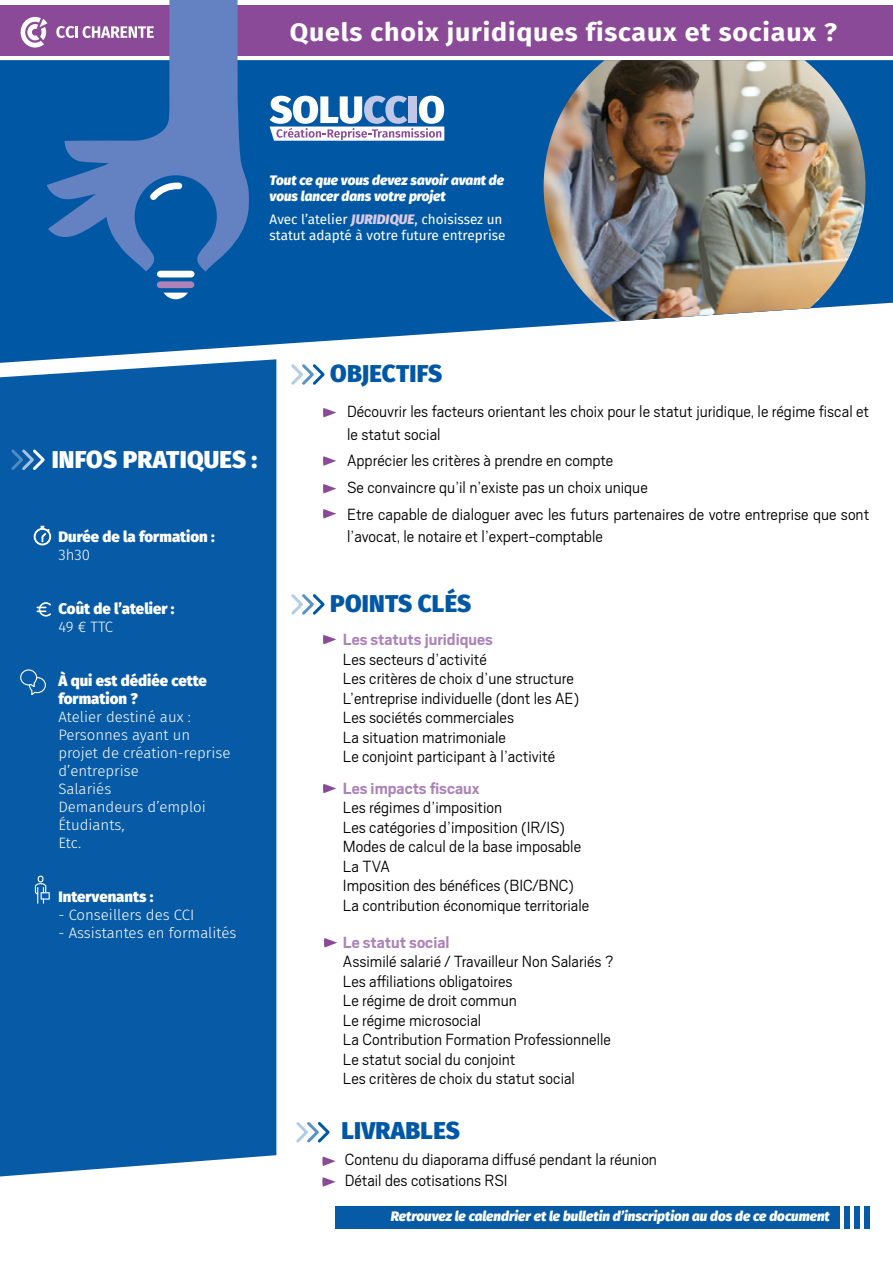
<style>
.page{position:relative;width:893px;height:1263px;background:#fff}
.page>*{position:absolute;margin:0;border:0;box-sizing:border-box;transform-origin:0 0}
.t1{font:700 25.5px "Fira Sans";letter-spacing:.03em;color:#fff;scale:1.05 1}
.t2{font:900 24px "Fira Sans";letter-spacing:.01em;color:#0058a5}
.t3{font:900 24px "Fira Sans";letter-spacing:.01em;color:#fff}
.t4{font:300 18px/19.5px "Scout";color:#000}
.t5{font:700 18px "Scout";color:#ac82b9}
.t6{font:300 15px/18px "Fira Sans";color:#fff}
.t7{font:900 15px/18px "Fira Sans";color:#fff}
.t8{font:italic 900 13.5px/16.2px "Fira Sans";color:#fff}
.t9{font:13.5px/16.2px "Fira Sans";color:#fff}
.s1{font-weight:900;font-style:italic;color:#d9c9e4}
</style>
<div class="page">
<svg style="left:0;top:60px;width:893px;height:303px;fill:#0058a5"></svg>
<svg style="left:544px;top:321px;width:321px;height:26px"></svg>
<img style="left:544px;top:60px;width:321px;height:261px">
<div style="left:0;top:6px;width:893px;height:50px;background:#8b4a97"></div>
<svg style="left:270px;top:96px;width:174px;height:45px"></svg>
<svg style="left:47px;top:0;width:204px;height:271px"></svg>
<div style="left:157px;top:271px;width:38px;height:6px;background:#fff;border-radius:4px"></div>
<div style="left:157px;top:281px;width:37px;height:7px;background:#ac82b9;border-radius:4px"></div>
<svg style="left:164px;top:293px;width:24px;height:6px"></svg>
<svg style="left:150px;top:182px;width:32px;height:18px"></svg>
<svg style="left:21px;top:17px;width:26px;height:31px"></svg>
<svg style="left:56px;top:26px;width:98px;height:12px"></svg>
<svg style="left:323px;top:408px;width:13px;height:9px"></svg>
<svg style="left:323px;top:456px;width:13px;height:10px"></svg>
<svg style="left:323px;top:635px;width:13px;height:9px"></svg>
<svg style="left:289px;top:361px;width:38px;height:24px"></svg>
<div style="left:0;top:359px;width:276px;height:817px;background:#075aa5"></div>
<svg style="left:291px;top:594px;width:34px;height:21px"></svg>
<svg style="left:34px;top:526px;width:17px;height:19px"></svg>
<svg style="left:37px;top:602px;width:14px;height:15px"></svg>
<svg style="left:35px;top:875px;width:15px;height:29px"></svg>
<svg style="left:20px;top:669px;width:26px;height:27px"></svg>
<svg style="left:9px;top:447px;width:38px;height:26px"></svg>
<div style="left:336px;top:1206px;width:504px;height:23px;background:#075aa5"></div>
<div style="left:845px;top:1206px;width:5px;height:23px;background:#075aa5"></div>
<div style="left:854px;top:1206px;width:6px;height:23px;background:#075aa5"></div>
<div style="left:864px;top:1206px;width:5px;height:23px;background:#075aa5"></div>
<svg style="left:323px;top:784px;width:13px;height:9px"></svg>
<svg style="left:323px;top:484px;width:13px;height:9px"></svg>
<svg style="left:323px;top:509px;width:13px;height:9px"></svg>
<svg style="left:324px;top:938px;width:13px;height:9px"></svg>
<svg style="left:296px;top:1122px;width:34px;height:21px"></svg>
<svg style="left:322px;top:1156px;width:14px;height:10px"></svg>
<svg style="left:322px;top:1177px;width:14px;height:10px"></svg>
<h1 class="t1" style="left:290px;top:10px;width:523px">Quels choix juridiques fiscaux et sociaux ?</h1>
<p class="t8" style="left:270px;top:170px;width:236px">Tout ce que vous devez savoir avant de vous lancer dans votre projet</p>
<p class="t9" style="left:270px;top:210px;width:237px">Avec l’atelier <span class="s1">JURIDIQUE</span>, choisissez un statut adapté à votre future entreprise</p>
<h2 class="t3" style="left:52px;top:438px;width:207px">INFOS PRATIQUES :</h2>
<p class="t7" style="left:58px;top:526px;width:158px">Durée de la formation :</p>
<p class="t6" style="left:58px;top:545px;width:33px">3h30</p>
<p class="t7" style="left:58px;top:598px;width:117px">Coût de l’atelier :</p>
<p class="t6" style="left:58px;top:617px;width:56px">49 € TTC</p>
<p class="t7" style="left:58px;top:670px;width:150px">À qui est dédiée cette formation ?</p>
<p class="t6" style="left:58px;top:707px;width:173px">Atelier destiné aux :<br>Personnes ayant un projet de création-reprise d’entreprise<br>Salariés<br>Demandeurs d’emploi<br>Étudiants,<br>Etc.</p>
<p class="t7" style="left:58px;top:886px;width:97px">Intervenants :</p>
<p class="t6" style="left:58px;top:905px;width:137px">- Conseillers des CCI</p>
<p class="t6" style="left:58px;top:923px;width:180px">- Assistantes en formalités</p>
<h2 class="t2" style="left:330px;top:352px;width:114px">OBJECTIFS</h2>
<p class="t4" style="left:347px;top:399px;width:524px;line-height:22.5px">Découvrir les facteurs orientant les choix pour le statut juridique, le régime fiscal et le statut social</p>
<p class="t4" style="left:347px;top:446px;width:524px;line-height:26.7px">Apprécier les critères à prendre en compte<br>Se convaincre qu’il n’existe pas un choix unique<br>Etre capable de dialoguer avec les futurs partenaires de votre entreprise que sont</p>
<p class="t4" style="left:347px;top:526px;width:257px">l’avocat, le notaire et l’expert-comptable</p>
<h2 class="t2" style="left:330px;top:582px;width:143px">POINTS CLÉS</h2>
<p class="t5" style="left:343px;top:628px;width:151px">Les statuts juridiques</p>
<p class="t4" style="left:343px;top:648px;width:238px">Les secteurs d’activité<br>Les critères de choix d’une structure<br>L’entreprise individuelle (dont les AE)<br>Les sociétés commerciales<br>La situation matrimoniale<br>Le conjoint participant à l’activité</p>
<p class="t5" style="left:343px;top:776px;width:138px">Les impacts fiscaux</p>
<p class="t4" style="left:343px;top:797px;width:248px">Les régimes d’imposition<br>Les catégories d’imposition (IR/IS)<br>Modes de calcul de la base imposable<br>La TVA<br>Imposition des bénéfices (BIC/BNC)<br>La contribution économique territoriale</p>
<p class="t5" style="left:343px;top:930px;width:108px">Le statut social</p>
<p class="t4" style="left:343px;top:951px;width:272px">Assimilé salarié / Travailleur Non Salariés ?<br>Les affiliations obligatoires<br>Le régime de droit commun<br>Le régime microsocial<br>La Contribution Formation Professionnelle Le statut social du conjoint<br>Les critères de choix du statut social</p>
<h2 class="t2" style="left:341px;top:1109px;width:120px">LIVRABLES</h2>
<p class="t4" style="left:345px;top:1147px;width:314px;line-height:21.6px">Contenu du diaporama diffusé pendant la réunion<br>Détail des cotisations RSI</p>
<p class="t8" style="left:391px;top:1207px;width:440px">Retrouvez le calendrier et le bulletin d’inscription au dos de ce document</p>
</div>
